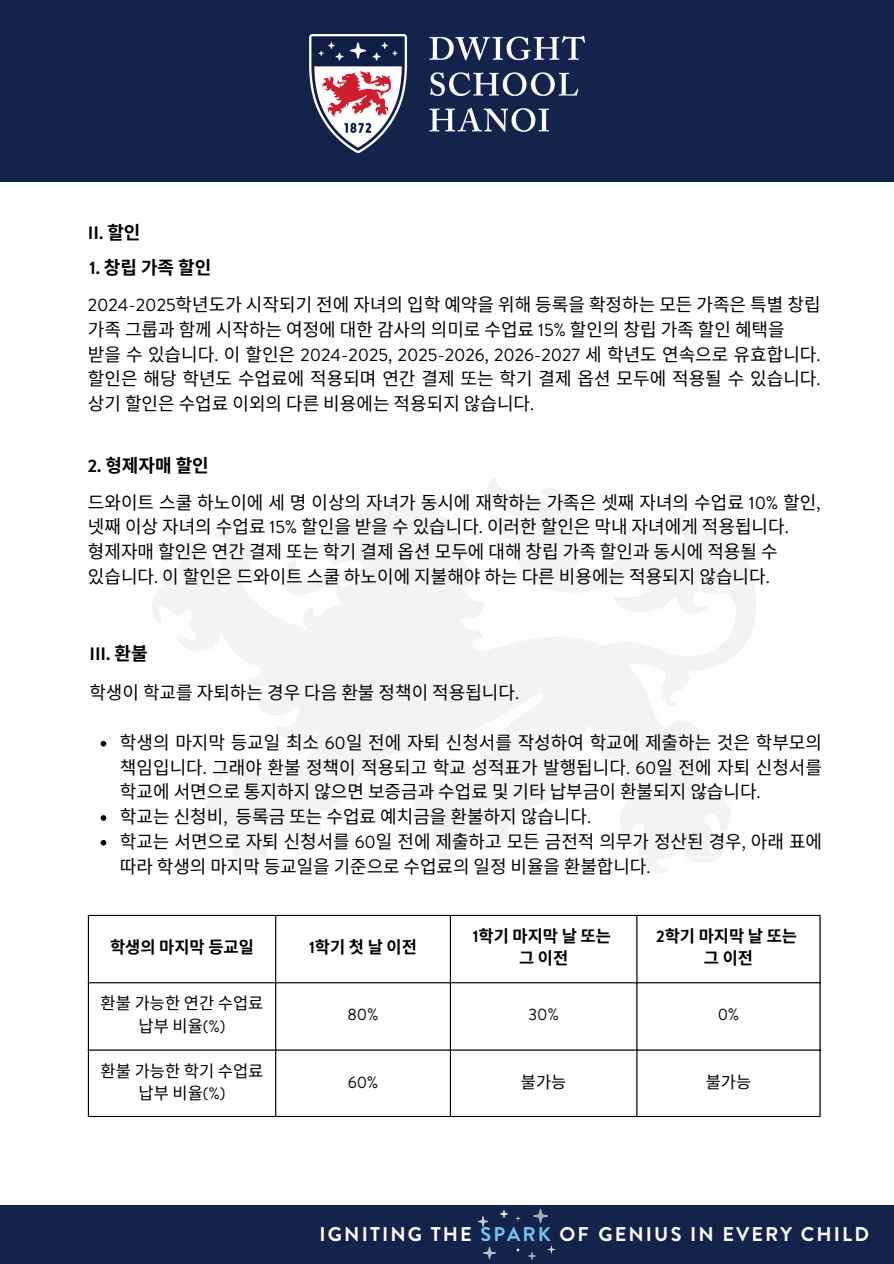
<style>
.page{position:relative;width:894px;height:1264px;background:#fff}
.page>*{position:absolute;margin:0;border:0;box-sizing:border-box;transform-origin:0 0}
.t1{font:700 19.8px "Brandon Grotesque";letter-spacing:.105em;color:#fff}
.t2{font:18px/24.8px "Noto Sans CJ Ksc";color:#000}
.t3{font:700 18px "Noto Sans CJ Ksc";color:#000}
.t4{font:700 18px "Brandon Grotesque";color:#000}
.t5{font:700 16.5px "Noto Sans CJ Ksc";color:#000}
.t6{font:16.5px/22.5px "Noto Sans CJ Ksc";color:#000;text-align:center}
.t7{font:16.5px "Brandon Grotesque";color:#000}
.s1{font-family:"Noto Sans CJ Ksc"}
.s2{font-family:"Brandon Grotesque"}
.s3{color:#78c4f5}
</style>
<div class="page">
<div style="left:0;top:0;width:893px;height:181px;background:#13234b"></div>
<img style="left:309px;top:34px;width:275px;height:118px">
<div style="left:0;top:1205px;width:893px;height:58px;background:#13234b"></div>
<img style="left:533px;top:1209px;width:15px;height:14px">
<img style="left:483px;top:1246px;width:13px;height:13px">
<svg style="left:477px;top:1216px;width:11px;height:11px"></svg>
<svg style="left:499px;top:1209px;width:9px;height:9px"></svg>
<svg style="left:515px;top:1247px;width:5px;height:5px"></svg>
<svg style="left:528px;top:1252px;width:8px;height:8px"></svg>
<svg style="left:547px;top:1245px;width:8px;height:8px"></svg>
<hr style="left:88px;top:916px;width:1px;height:199px;background:#000">
<hr style="left:275px;top:916px;width:1px;height:199px;background:#000">
<hr style="left:449px;top:916px;width:2px;height:199px;background:#000">
<hr style="left:636px;top:916px;width:1px;height:199px;background:#000">
<hr style="left:819px;top:916px;width:1px;height:199px;background:#000">
<hr style="left:88px;top:914px;width:732px;height:2px;background:#000">
<hr style="left:88px;top:982px;width:732px;height:1px;background:#000">
<hr style="left:88px;top:1049px;width:732px;height:1px;background:#000">
<hr style="left:88px;top:1115px;width:732px;height:1px;background:#000">
<svg style="left:101px;top:741px;width:5px;height:5px"></svg>
<svg style="left:101px;top:815px;width:5px;height:5px"></svg>
<svg style="left:101px;top:840px;width:5px;height:5px"></svg>
<p class="t4" style="left:88px;top:220px;width:54px">II. <span class="s1">할인</span></p>
<p class="t3" style="left:89px;top:253px;width:123px"><span class="s2">1.</span> 창립 가족 할인</p>
<p class="t2" style="left:88px;top:291px;width:734px"><span class="s2">2024-2025</span>학년도가 시작되기 전에 자녀의 입학 예약을 위해 등록을 확정하는 모든 가족은 특별 창립 가족 그룹과 함께 시작하는 여정에 대한 감사의 의미로 수업료 <span class="s2">15%</span> 할인의 창립 가족 할인 혜택을</p>
<p class="t2" style="left:88px;top:340px;width:734px;text-align:justify">받을 수 있습니다<span class="s2">.</span> 이 할인은 <span class="s2">2024-2025, 2025-2026, 2026-2027</span> 세 학년도 연속으로 유효합니다<span class="s2">. </span>할인은 해당 학년도 수업료에 적용되며 연간 결제 또는 학기 결제 옵션 모두에 적용될 수 있습니다<span class="s2">. </span>상기 할인은 수업료 이외의 다른 비용에는 적용되지 않습니다<span class="s2">.</span></p>
<p class="t3" style="left:88px;top:451px;width:122px"><span class="s2">2.</span> 형제자매 할인</p>
<p class="t2" style="left:88px;top:489px;width:734px">드와이트 스쿨 하노이에 세 명 이상의 자녀가 동시에 재학하는 가족은 셋째 자녀의 수업료 <span class="s2">10%</span> 할인<span class="s2">, </span>넷째 이상 자녀의 수업료 <span class="s2">15%</span> 할인을 받을 수 있습니다<span class="s2">.</span> 이러한 할인은 막내 자녀에게 적용됩니다<span class="s2">.</span></p>
<p class="t2" style="left:88px;top:538px;width:691px">형제자매 할인은 연간 결제 또는 학기 결제 옵션 모두에 대해 창립 가족 할인과 동시에 적용될 수 있습니다<span class="s2">.</span> 이 할인은 드와이트 스쿨 하노이에 지불해야 하는 다른 비용에는 적용되지 않습니다<span class="s2">.</span></p>
<p class="t4" style="left:89px;top:641px;width:60px">III. <span class="s1">환불</span></p>
<p class="t2" style="left:89px;top:679px;width:431px">학생이 학교를 자퇴하는 경우 다음 환불 정책이 적용됩니다<span class="s2">.</span></p>
<p class="t2" style="left:120px;top:728px;width:703px;text-align:justify">학생의 마지막 등교일 최소 <span class="s2">60</span>일 전에 자퇴 신청서를 작성하여 학교에 제출하는 것은 학부모의 책임입니다<span class="s2">.</span> 그래야 환불 정책이 적용되고 학교 성적표가 발행됩니다<span class="s2">. 60</span>일 전에 자퇴 신청서를 학교에 서면으로 통지하지 않으면 보증금과 수업료 및 기타 납부금이 환불되지 않습니다<span class="s2">.</span></p>
<p class="t2" style="left:120px;top:803px;width:703px">학교는 신청비<span class="s2">,</span> 등록금 또는 수업료 예치금을 환불하지 않습니다<span class="s2">.<br></span>학교는 서면으로 자퇴 신청서를 <span class="s2">60</span>일 전에 제출하고 모든 금전적 의무가 정산된 경우<span class="s2">,</span> 아래 표에 따라 학생의 마지막 등교일을 기준으로 수업료의 일정 비율을 환불합니다<span class="s2">.</span></p>
<p class="t5" style="left:110px;top:934px;width:145px">학생의 마지막 등교일</p>
<p class="t5" style="left:309px;top:934px;width:109px"><span class="s2">1</span>학기 첫 날 이전</p>
<p class="t5" style="left:472px;top:922px;width:140px"><span class="s2">1</span>학기 마지막 날 또는</p>
<p class="t5" style="left:519px;top:945px;width:51px">그 이전</p>
<p class="t5" style="left:656px;top:922px;width:142px"><span class="s2">2</span>학기 마지막 날 또는</p>
<p class="t5" style="left:703px;top:945px;width:51px">그 이전</p>
<h1 class="t6" style="left:101px;top:991px;width:164px">환불 가능한 연간 수업료 납부 비율<span class="s2">(%)</span></h1>
<p class="t6" style="left:101px;top:1058px;width:164px">환불 가능한 학기 수업료 납부 비율<span class="s2">(%)</span></p>
<p class="t7" style="left:347px;top:1003px;width:33px">80%</p>
<p class="t7" style="left:528px;top:1003px;width:32px">30%</p>
<p class="t7" style="left:717px;top:1003px;width:23px">0%</p>
<p class="t7" style="left:347px;top:1070px;width:32px">60%</p>
<p class="t6" style="left:520px;top:1069px;width:47px">불가능</p>
<p class="t6" style="left:705px;top:1069px;width:47px">불가능</p>
<h1 class="t1" style="left:319px;top:1220px;width:271px">IGNITING THE <span class="s3">SPARK</span> OF</h1>
<p class="t1" style="left:598px;top:1220px;width:272px">GENIUS IN EVERY CHILD</p>
</div>
